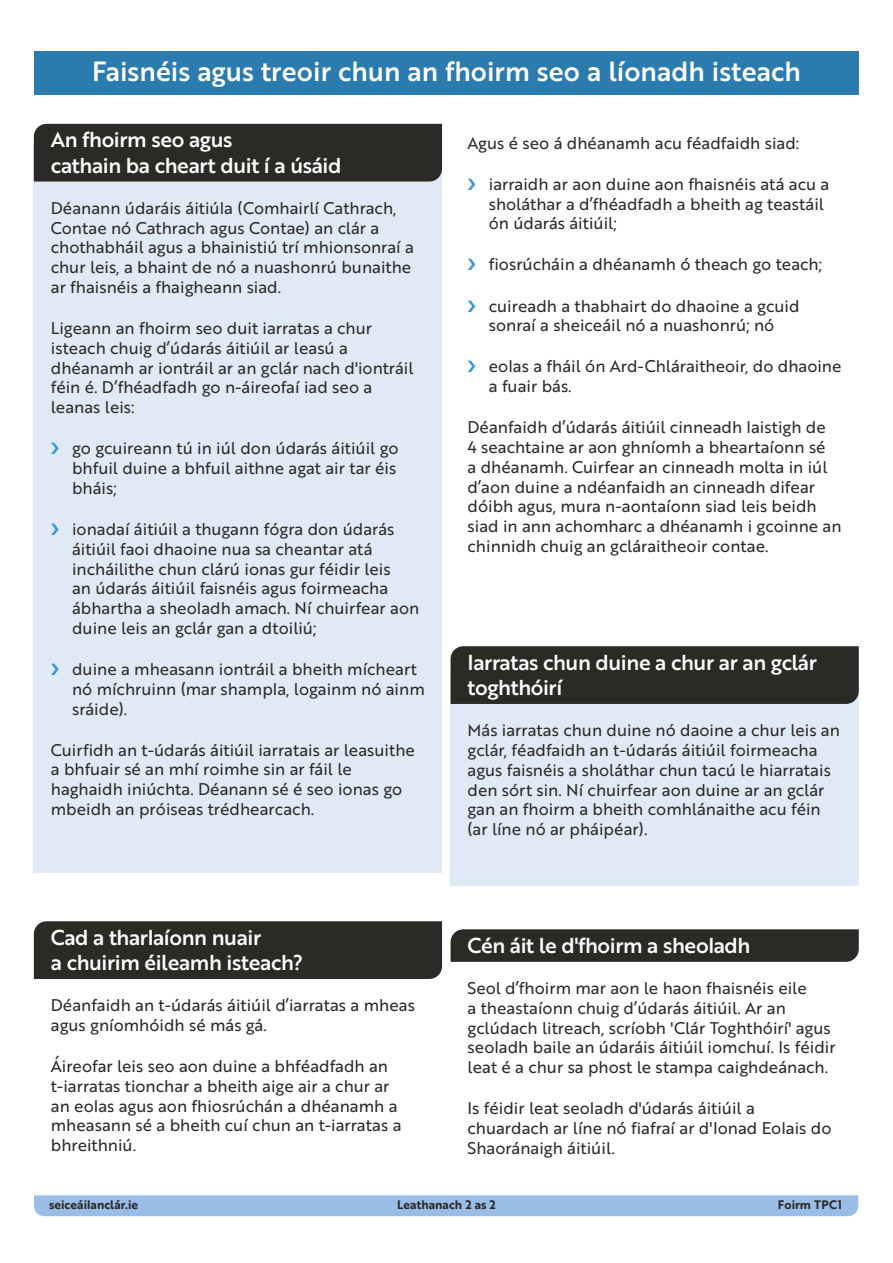
<style>
.page{position:relative;width:893px;height:1263px;background:#fff}
.page>*{position:absolute;margin:0;border:0;box-sizing:border-box;transform-origin:0 0}
.t1{font:27px "Brother 1816 Medium";color:#fff}
.t2{font:21px/25.2px "Brother 1816 Medium";letter-spacing:-.02em;color:#fff}
.t3{font:16.5px/19.8px "Brother 1816 Regular";color:#2c2a27}
.t4{font:12px "Brother 1816 Bold";color:#2c2a27}
</style>
<div class="page">
<div style="left:451px;top:677px;width:408px;height:209px;background:#e0eaf7"></div>
<div style="left:34px;top:145px;width:408px;height:728px;background:#e0eaf7"></div>
<div style="left:34px;top:51px;width:825px;height:43px;background:#2c7baf"></div>
<div style="left:34px;top:124px;width:408px;height:58px;background:#2c2a27"></div>
<div style="left:34px;top:921px;width:408px;height:58px;background:#2c2a27"></div>
<div style="left:451px;top:646px;width:408px;height:58px;background:#2c2a27"></div>
<div style="left:451px;top:929px;width:408px;height:33px;background:#2c2a27"></div>
<div style="left:34px;top:1195px;width:824px;height:21px;background:#99bde7"></div>
<h2 class="t1" style="left:92px;top:51px;width:710px">Faisnéis agus treoir chun an fhoirm seo a líonadh isteach</h2>
<h3 class="t2" style="left:51px;top:127px;width:292px">An fhoirm seo agus<br>cathain ba cheart duit í a úsáid</h3>
<p class="t3" style="left:51px;top:197px;width:365px">Déanann údaráis áitiúla (Comhairlí Cathrach, Contae nó Cathrach agus Contae) an clár a chothabháil agus a bhainistiú trí mhionsonraí a chur leis, a bhaint de nó a nuashonrú bunaithe ar fhaisnéis a fhaigheann siad.</p>
<p class="t3" style="left:51px;top:317px;width:364px">Ligeann an fhoirm seo duit iarratas a chur isteach chuig d’údarás áitiúil ar leasú a dhéanamh ar iontráil ar an gclár nach d'iontráil féin é. D’fhéadfadh go n-áireofaí iad seo a leanas leis:</p>
<p class="t3" style="left:72px;top:438px;width:328px">go gcuireann tú in iúl don údarás áitiúil go bhfuil duine a bhfuil aithne agat air tar éis bháis;</p>
<p class="t3" style="left:72px;top:518px;width:349px">ionadaí áitiúil a thugann fógra don údarás áitiúil faoi dhaoine nua sa cheantar atá incháilithe chun clárú ionas gur féidir leis<br>an údarás áitiúil faisnéis agus foirmeacha ábhartha a sheoladh amach. Ní chuirfear aon duine leis an gclár gan a dtoiliú;</p>
<p class="t3" style="left:72px;top:658px;width:354px">duine a mheasann iontráil a bheith mícheart nó míchruinn (mar shampla, logainm nó ainm sráide).</p>
<p class="t3" style="left:51px;top:739px;width:365px">Cuirfidh an t-údarás áitiúil iarratais ar leasuithe a bhfuair sé an mhí roimhe sin ar fáil le haghaidh iniúchta. Déanann sé é seo ionas go mbeidh an próiseas trédhearcach.</p>
<h3 class="t2" style="left:51px;top:924px;width:254px">Cad a tharlaíonn nuair<br>a chuirim éileamh isteach?</h3>
<p class="t3" style="left:51px;top:995px;width:366px">Déanfaidh an t-údarás áitiúil d’iarratas a mheas agus gníomhóidh sé más gá.</p>
<p class="t3" style="left:51px;top:1055px;width:352px">Áireofar leis seo aon duine a bhféadfadh an t-iarratas tionchar a bheith aige air a chur ar an eolas agus aon fhiosrúchán a dhéanamh a mheasann sé a bheith cuí chun an t-iarratas a bhreithniú.</p>
<p class="t3" style="left:468px;top:132px;width:333px">Agus é seo á dhéanamh acu féadfaidh siad:</p>
<p class="t3" style="left:489px;top:173px;width:342px">iarraidh ar aon duine aon fhaisnéis atá acu a sholáthar a d’fhéadfadh a bheith ag teastáil ón údarás áitiúil;</p>
<p class="t3" style="left:489px;top:254px;width:335px">fiosrúcháin a dhéanamh ó theach go teach;</p>
<p class="t3" style="left:489px;top:295px;width:312px">cuireadh a thabhairt do dhaoine a gcuid sonraí a sheiceáil nó a nuashonrú; nó</p>
<p class="t3" style="left:489px;top:356px;width:354px">eolas a fháil ón Ard-Chláraitheoir, do dhaoine a fuair bás.</p>
<p class="t3" style="left:468px;top:417px;width:375px">Déanfaidh d’údarás áitiúil cinneadh laistigh de<br>4 seachtaine ar aon ghníomh a bheartaíonn sé<br>a dhéanamh. Cuirfear an cinneadh molta in iúl d’aon duine a ndéanfaidh an cinneadh difear dóibh agus, mura n-aontaíonn siad leis beidh siad in ann achomharc a dhéanamh i gcoinne an chinnidh chuig an gcláraitheoir contae.</p>
<h3 class="t2" style="left:468px;top:649px;width:351px">Iarratas chun duine a chur ar an gclár toghthóirí</h3>
<p class="t3" style="left:468px;top:720px;width:374px">Más iarratas chun duine nó daoine a chur leis an gclár, féadfaidh an t-údarás áitiúil foirmeacha agus faisnéis a sholáthar chun tacú le hiarratais den sórt sin. Ní chuirfear aon duine ar an gclár gan an fhoirm a bheith comhlánaithe acu féin (ar líne nó ar pháipéar).</p>
<h3 class="t2" style="left:468px;top:932px;width:284px">Cén áit le d'fhoirm a sheoladh</h3>
<p class="t3" style="left:468px;top:977px;width:370px">Seol d’fhoirm mar aon le haon fhaisnéis eile<br>a theastaíonn chuig d’údarás áitiúil. Ar an gclúdach litreach, scríobh 'Clár Toghthóirí' agus seoladh baile an údaráis áitiúil iomchuí. Is féidir leat é a chur sa phost le stampa caighdeánach.</p>
<p class="t3" style="left:468px;top:1098px;width:365px">Is féidir leat seoladh d'údarás áitiúil a chuardach ar líne nó fiafraí ar d'Ionad Eolais do<br>Shaoránaigh áitiúil.</p>
<p class="t4" style="left:49px;top:1195px;width:90px">seiceáilanclár.ie</p>
<p class="t4" style="left:397px;top:1195px;width:100px">Leathanach 2 as 2</p>
<p class="t4" style="left:778px;top:1195px;width:65px">Foirm TPC1</p>
</div>
